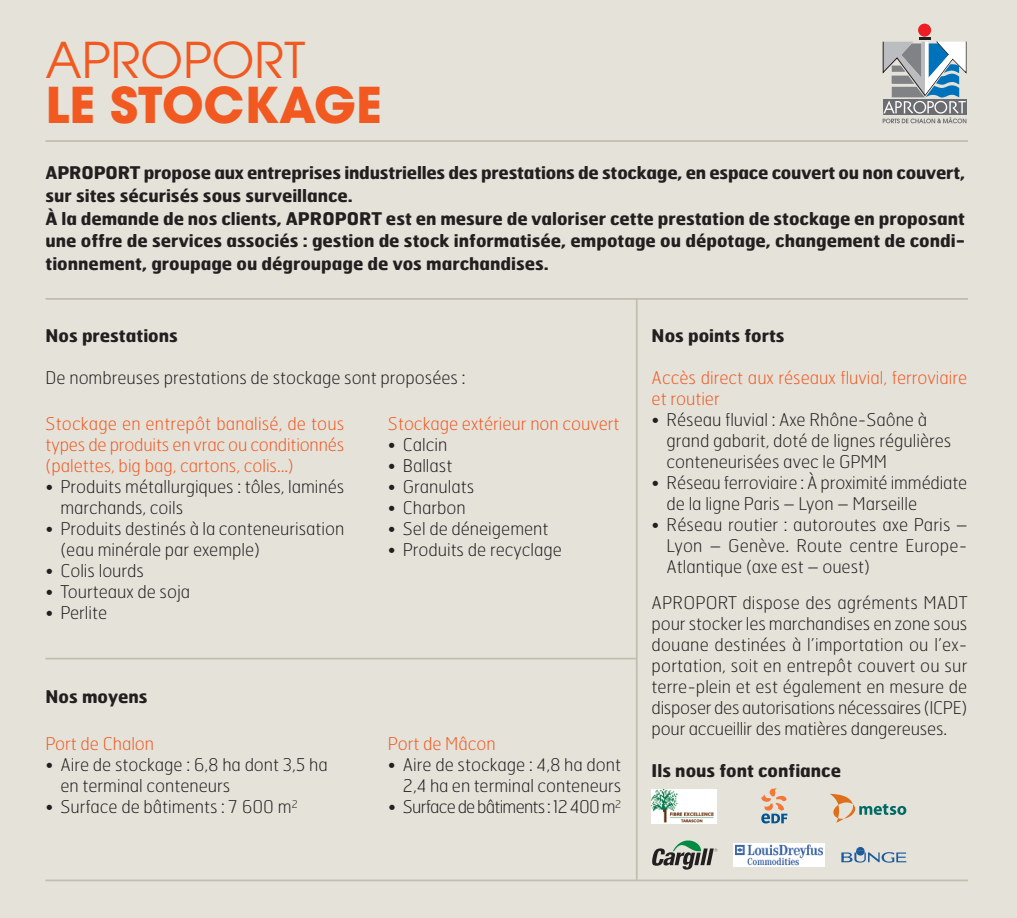
<style>
.page{position:relative;width:1017px;height:918px;background:#e4e2d9}
.page>*{position:absolute;margin:0;border:0;box-sizing:border-box;transform-origin:0 0}
.t1{font:700 49px "Avant Garde";color:#f15921}
.t2{font:49px "Avant Garde";color:#f15921}
.t3{font:100 17.5px/21px "Hermes";color:#231f20}
.t4{font:700 17.5px/22.8px "Hermes";color:#231f20}
.t5{font:100 17.5px/21px "Hermes";color:#f15921;text-align:justify}
.t6{font:100 17.5px "Hermes";letter-spacing:-.04em;color:#231f20}
</style>
<div class="page">
<hr style="left:46px;top:298px;width:922px;height:2px;background:#c1bdaf">
<hr style="left:46px;top:140px;width:922px;height:2px;background:#c1bdaf">
<hr style="left:46px;top:879px;width:922px;height:2px;background:#c1bdaf">
<hr style="left:46px;top:658px;width:590px;height:1px;background:#c1bdaf">
<hr style="left:636px;top:299px;width:2px;height:582px;background:#c1bdaf">
<svg style="left:830px;top:794px;width:76px;height:28px"></svg>
<div style="left:918px;top:24px;width:13px;height:13px;background:#ee1d23;border-radius:50%"></div>
<svg style="left:883px;top:38px;width:83px;height:85px"></svg>
<svg style="left:761px;top:788px;width:26px;height:35px"></svg>
<img style="left:651px;top:790px;width:66px;height:33px">
<svg style="left:841px;top:847px;width:65px;height:15px"></svg>
<svg style="left:652px;top:840px;width:65px;height:29px"></svg>
<svg style="left:734px;top:843px;width:91px;height:24px"></svg>
<img style="left:736px;top:843px;width:87px;height:23px">
<h1 class="t2" style="left:46px;top:41px;width:261px">APROPORT</h1>
<h1 class="t1" style="left:46px;top:87px;width:338px">LE STOCKAGE</h1>
<p class="t4" style="left:46px;top:162px;width:921px">APROPORT propose aux entreprises industrielles des prestations de stockage, en espace couvert ou non couvert, sur sites sécurisés sous surveillance.<br>À la demande de nos clients, APROPORT est en mesure de valoriser cette prestation de stockage en proposant une offre de services associés : gestion de stock informatisée, empotage ou dépotage, changement de condi&shy;tionnement, groupage ou dégroupage de vos marchandises.</p>
<p class="t4" style="left:46px;top:324px;width:134px">Nos prestations</p>
<p class="t3" style="left:46px;top:367px;width:421px">De nombreuses prestations de stockage sont proposées :</p>
<p class="t5" style="left:46px;top:414px;width:300px">Stockage en entrepôt banalisé, de tous types de produits en vrac ou conditionnés (palettes, big bag, cartons, colis…)</p>
<p class="t3" style="left:60px;top:477px;width:285px;text-indent:-15px">• Produits métallurgiques : tôles, laminés marchands, coils</p>
<p class="t3" style="left:60px;top:519px;width:285px;text-indent:-15px">• Produits destinés à la conteneurisation (eau minérale par exemple)</p>
<p class="t3" style="left:46px;top:561px;width:100px">• Colis lourds</p>
<p class="t3" style="left:46px;top:582px;width:146px">• Tourteaux de soja</p>
<p class="t3" style="left:46px;top:603px;width:63px">• Perlite</p>
<p class="t4" style="left:46px;top:686px;width:104px">Nos moyens</p>
<p class="t5" style="left:46px;top:734px;width:110px">Port de Chalon</p>
<p class="t3" style="left:60px;top:755px;width:269px;text-indent:-15px">• Aire de stockage : 6,8 ha dont 3,5 ha en terminal conteneurs</p>
<p class="t3" style="left:46px;top:797px;width:254px">• Surface de bâtiments : 7 600 m<sup>2</sup></p>
<p class="t5" style="left:388px;top:414px;width:233px">Stockage extérieur non couvert</p>
<p class="t3" style="left:388px;top:435px;width:61px">• Calcin</p>
<p class="t3" style="left:388px;top:456px;width:66px">• Ballast</p>
<p class="t3" style="left:388px;top:477px;width:88px">• Granulats</p>
<p class="t3" style="left:388px;top:498px;width:79px">• Charbon</p>
<p class="t3" style="left:388px;top:519px;width:162px">• Sel de déneigement</p>
<p class="t3" style="left:388px;top:540px;width:175px">• Produits de recyclage</p>
<p class="t5" style="left:388px;top:733px;width:109px">Port de Mâcon</p>
<p class="t3" style="left:388px;top:754px;width:235px;text-align:right">• Aire de stockage : 4,8 ha dont<br>2,4 ha en terminal conteneurs</p>
<p class="t6" style="left:388px;top:797px;width:235px">• Surfacedebâtiments:12400m<sup>2</sup></p>
<p class="t4" style="left:652px;top:324px;width:134px">Nos points forts</p>
<p class="t5" style="left:652px;top:367px;width:317px">Accès direct aux réseaux fluvial, ferroviaire et routier</p>
<p class="t3" style="left:666px;top:409px;width:286px;text-indent:-15px">• Réseau fluvial : Axe Rhône-Saône à grand gabarit, doté de lignes régulières conteneurisées avec le GPMM</p>
<p class="t3" style="left:666px;top:472px;width:302px;text-indent:-15px">• Réseau ferroviaire : À proximité immédiate de la ligne Paris – Lyon – Marseille</p>
<p class="t3" style="left:666px;top:514px;width:302px;text-align:justify;text-indent:-15px">• Réseau routier : autoroutes axe Paris – Lyon – Genève. Route centre Europe-Atlantique (axe est – ouest)</p>
<p class="t3" style="left:652px;top:593px;width:317px;text-align:justify">APROPORT dispose des agréments MADT pour stocker les marchandises en zone sous douane destinées à l’importation ou l’ex&shy;portation, soit en entrepôt couvert ou sur terre-plein et est également en mesure de disposer des autorisations nécessaires (ICPE) pour accueillir des matières dangereuses.</p>
<p class="t4" style="left:652px;top:760px;width:191px">Ils nous font confiance</p>
</div>
